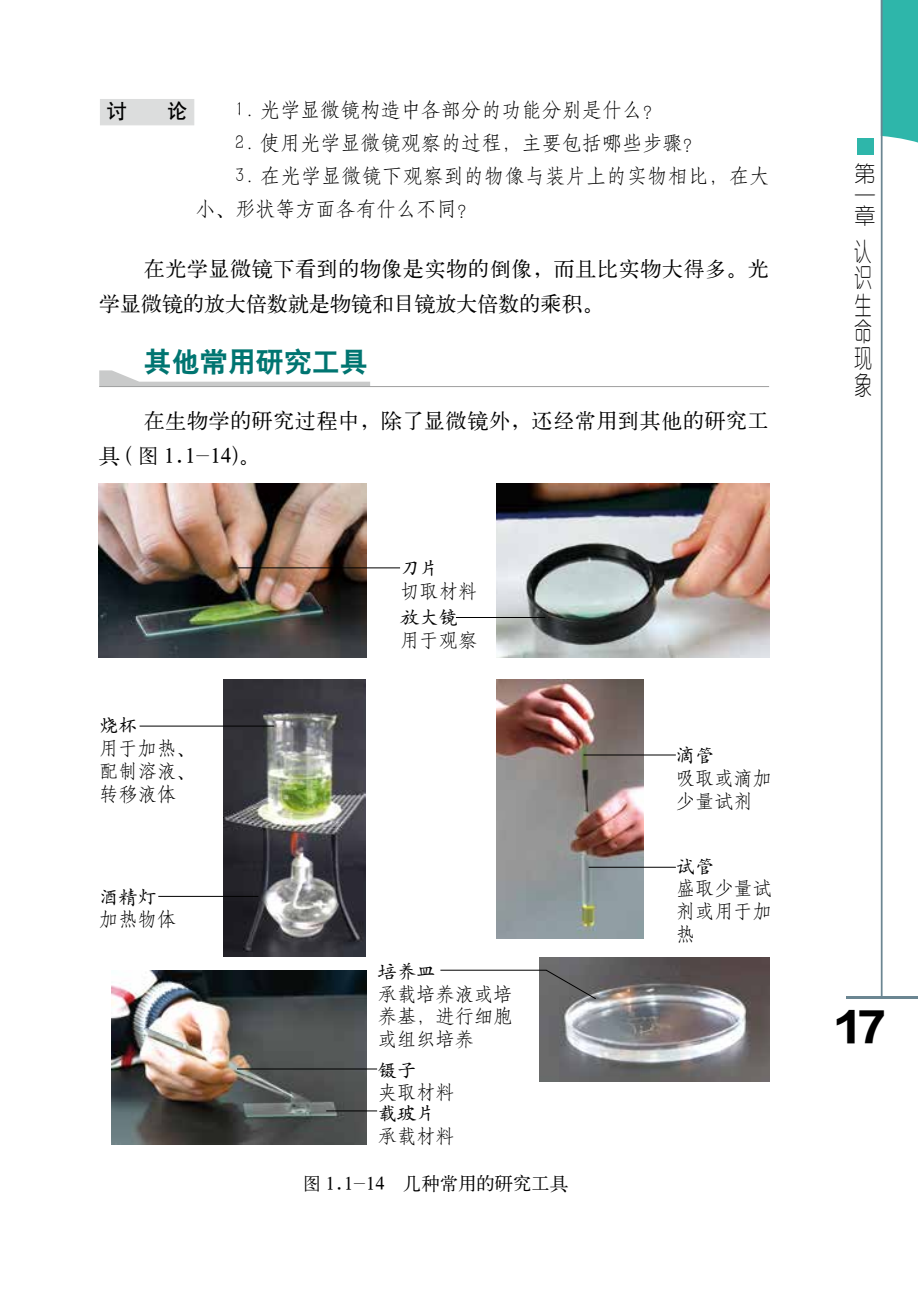
<style>
.page{position:relative;width:918px;height:1290px;background:#fff}
.page>*{position:absolute;margin:0;border:0;box-sizing:border-box;transform-origin:0 0}
.t1{font:38.5px "FZLTTHJW GB1 0";color:#000}
.t2{font:28px "H Yb 2 gj";color:#007571}
.t3{font:24.5px/26.9px "FZY1 JW GB1 0";color:#000;text-align:justify;scale:.7 1}
.t4{font:21px/35px "H Ya 1 gj";letter-spacing:.03em;color:#000}
.t5{font:21px/21px "FZY1 JW GB1 0";color:#000;text-align:justify}
.t6{font:20.12px/33.2px "H Yd 1 gj";color:#000}
.t7{font:20.12px "H Yb 1 gj";color:#000}
.t8{font:19.25px/22.8px "H Yd 1 gj";color:#000;text-align:justify}
.t9{font:19.25px "H Yc 1 gj";color:#000}
.t10{font:18.38px "H Ya 1 gj";color:#000}
</style>
<div class="page">
<div style="left:100px;top:99px;width:94px;height:26px;background:#dcdddd"></div>
<img style="left:496px;top:483px;width:273px;height:174px">
<img style="left:223px;top:680px;width:143px;height:277px">
<img style="left:99px;top:484px;width:267px;height:173px">
<img style="left:540px;top:957px;width:229px;height:125px">
<img style="left:112px;top:971px;width:254px;height:173px">
<img style="left:496px;top:680px;width:148px;height:259px">
<hr style="left:238px;top:567px;width:162px;height:1px;background:#000">
<hr style="left:456px;top:617px;width:89px;height:1px;background:#000">
<hr style="left:158px;top:896px;width:100px;height:1px;background:#000">
<hr style="left:140px;top:726px;width:134px;height:1px;background:#000">
<hr style="left:588px;top:867px;width:88px;height:1px;background:#000">
<hr style="left:583px;top:755px;width:93px;height:1px;background:#000">
<hr style="left:326px;top:1110px;width:51px;height:1px;background:#000">
<hr style="left:237px;top:1068px;width:140px;height:1px;background:#000">
<hr style="left:440px;top:970px;width:106px;height:1px;background:#000">
<svg style="left:545px;top:969px;width:51px;height:30px"></svg>
<svg style="left:99px;top:370px;width:271px;height:16px"></svg>
<hr style="left:99px;top:386px;width:670px;height:1px;background:#9fa0a0">
<p class="t7" style="left:107px;top:101px;width:22px">讨</p>
<p class="t7" style="left:167px;top:101px;width:22px">论</p>
<p class="t6" style="left:235px;top:93px;width:429px">1. 光学显微镜构造中各部分的功能分别是什么？</p>
<p class="t6" style="left:235px;top:126px;width:469px">2. 使用光学显微镜观察的过程，主要包括哪些步骤？</p>
<p class="t6" style="left:195px;top:159px;width:576px;text-indent:40px">3. 在光学显微镜下观察到的物像与装片上的实物相比，在大小、形状等方面各有什么不同？</p>
<p class="t4" style="left:99px;top:251px;width:671px;text-indent:45px">在光学显微镜下看到的物像是实物的倒像，而且比实物大得多。光学显微镜的放大倍数就是物镜和目镜放大倍数的乘积。</p>
<h2 class="t2" style="left:144px;top:347px;width:225px">其他常用研究工具</h2>
<p class="t4" style="left:99px;top:403px;width:671px;text-indent:45px">在生物学的研究过程中，除了显微镜外，还经常用到其他的研究工具 ( 图 1.1-14)。</p>
<p class="t9" style="left:99px;top:716px;width:40px">烧杯</p>
<p class="t8" style="left:99px;top:737px;width:98px">用于加热、配制溶液、转移液体</p>
<p class="t9" style="left:99px;top:887px;width:59px">酒精灯</p>
<p class="t8" style="left:99px;top:908px;width:78px">加热物体</p>
<p class="t9" style="left:400px;top:559px;width:40px">刀片</p>
<p class="t8" style="left:400px;top:580px;width:78px">切取材料</p>
<p class="t9" style="left:400px;top:608px;width:59px">放大镜</p>
<p class="t8" style="left:400px;top:629px;width:79px">用于观察</p>
<p class="t9" style="left:378px;top:961px;width:59px">培养皿</p>
<p class="t8" style="left:378px;top:982px;width:136px">承载培养液或培养基，进行细胞或组织培养</p>
<p class="t9" style="left:378px;top:1060px;width:40px">镊子</p>
<p class="t8" style="left:378px;top:1081px;width:79px">夹取材料</p>
<p class="t9" style="left:378px;top:1104px;width:59px">载玻片</p>
<p class="t8" style="left:378px;top:1125px;width:79px">承载材料</p>
<p class="t10" style="left:303px;top:1174px;width:267px">图 1.1-14 几种常用的研究工具</p>
<p class="t9" style="left:676px;top:745px;width:40px">滴管</p>
<p class="t8" style="left:676px;top:766px;width:98px">吸取或滴加少量试剂</p>
<p class="t9" style="left:676px;top:856px;width:40px">试管</p>
<p class="t8" style="left:676px;top:877px;width:98px">盛取少量试剂或用于加热</p>
<p class="t5" style="left:854px;top:164px;width:22px">第一章</p>
<p class="t3" style="left:854px;top:239px;width:26px">认识生命现象</p>
<h1 class="t1" style="left:836px;top:1005px;width:50px">17</h1>
</div>
